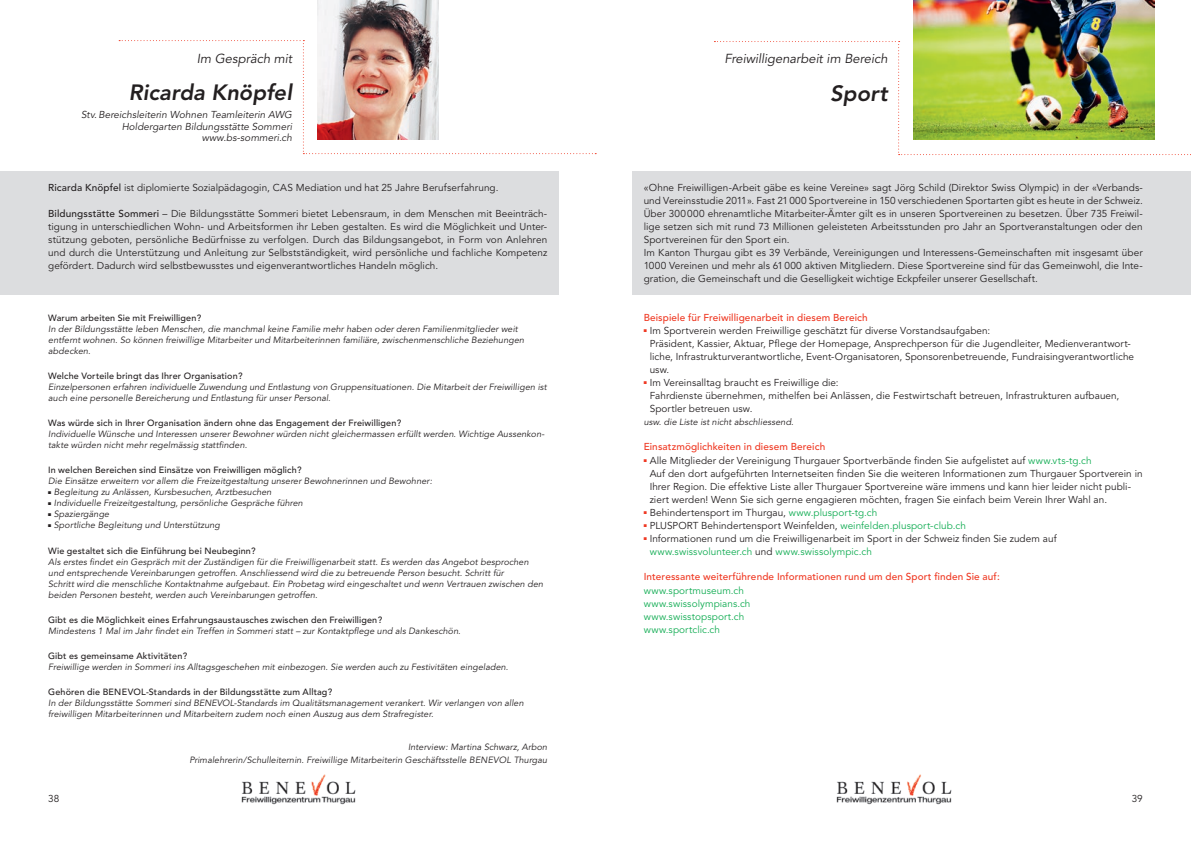
<style>
.page{position:relative;width:1191px;height:842px;background:#fff}
.page>*{position:absolute;margin:0;border:0;box-sizing:border-box;transform-origin:0 0}
.t1{font:italic 800 22px "Avenir LT Std";color:#231f20}
.t2{font:italic 13px "Avenir LT Std";letter-spacing:-.005em;color:#231f20}
.t3{font:10px/13px "Avenir LT Std";letter-spacing:.005em;color:#231f20}
.t4{font:500 10px "Avenir LT Std";letter-spacing:.01em;color:#ef3822}
.t5{font:italic 10px/11.8px "Avenir LT Std";letter-spacing:.005em;color:#231f20;text-align:right}
.t6{font:10px/13px "Avenir LT Std";letter-spacing:.015em;color:#10ac52}
.t7{font:italic 9px/11px "Avenir LT Std";letter-spacing:.01em;color:#231f20}
.t8{font:500 9px "Avenir LT Std";letter-spacing:.015em;color:#231f20}
.s1{font-weight:500}
.s2{color:#10ac52}
</style>
<div class="page">
<img style="left:836px;top:774px;width:116px;height:31px">
<svg style="left:714px;top:41px;width:477px;height:114px"></svg>
<svg style="left:119px;top:40px;width:477px;height:114px"></svg>
<div style="left:0;top:171px;width:558px;height:124px;background:#dcdddf"></div>
<div style="left:632px;top:171px;width:559px;height:124px;background:#dcdddf"></div>
<img style="left:241px;top:774px;width:115px;height:31px">
<img style="left:913px;top:0;width:241px;height:139px">
<img style="left:317px;top:0;width:121px;height:139px">
<h2 class="t2" style="left:197px;top:51px;width:97px">Im Gespräch mit</h2>
<h1 class="t1" style="left:129px;top:80px;width:165px">Ricarda Knöpfel</h1>
<p class="t5" style="left:81px;top:109px;width:212px">Stv.Bereichsleiterin Wohnen Teamleiterin AWG<br>Holdergarten Bildungsstätte Sommeri www.bs-sommeri.ch</p>
<p class="t3" style="left:48px;top:182px;width:452px"><span class="s1">Ricarda Knöpfel</span> ist diplomierte Sozialpädagogin, CAS Mediation und hat 25 Jahre Berufserfahrung.</p>
<p class="t3" style="left:48px;top:208px;width:500px;text-align:justify"><span class="s1">Bildungsstätte Sommeri</span> – Die Bildungsstätte Sommeri bietet Lebensraum, in dem Menschen mit Beeinträch&shy;tigung in unterschiedlichen Wohn- und Arbeitsformen ihr Leben gestalten. Es wird die Möglichkeit und Unter&shy;stützung geboten, persönliche Bedürfnisse zu verfolgen. Durch das Bildungsangebot, in Form von Anlehren und durch die Unterstützung und Anleitung zur Selbstständigkeit, wird persönliche und fachliche Kompetenz gefördert. Dadurch wird selbstbewusstes und eigenverantwortliches Handeln möglich.</p>
<p class="t8" style="left:48px;top:312px;width:155px">Warum arbeiten Sie mit Freiwilligen?</p>
<p class="t7" style="left:48px;top:323px;width:477px">In der Bildungsstätte leben Menschen, die manchmal keine Familie mehr haben oder deren Familienmitglieder weit entfernt wohnen. So können freiwillige Mitarbeiter und Mitarbeiterinnen familiäre, zwischenmenschliche Beziehungen abdecken.</p>
<p class="t8" style="left:48px;top:371px;width:196px">Welche Vorteile bringt das Ihrer Organisation?</p>
<p class="t7" style="left:48px;top:382px;width:500px">Einzelpersonen erfahren individuelle Zuwendung und Entlastung von Gruppensituationen. Die Mitarbeit der Freiwilligen ist auch eine personelle Bereicherung und Entlastung für unser Personal.</p>
<p class="t8" style="left:48px;top:418px;width:354px">Was würde sich in Ihrer Organisation ändern ohne das Engagement der Freiwilligen?</p>
<p class="t7" style="left:48px;top:429px;width:498px">Individuelle Wünsche und Interessen unserer Bewohner würden nicht gleichermassen erfüllt werden. Wichtige Aussenkon&shy;takte würden nicht mehr regelmässig stattfinden.</p>
<p class="t8" style="left:48px;top:465px;width:255px">In welchen Bereichen sind Einsätze von Freiwilligen möglich?</p>
<p class="t7" style="left:48px;top:476px;width:386px">Die Einsätze erweitern vor allem die Freizeitgestaltung unserer Bewohnerinnen und Bewohner:</p>
<p class="t7" style="left:48px;top:487px;width:225px">■ Begleitung zu Anlässen, Kursbesuchen, Arztbesuchen</p>
<p class="t7" style="left:48px;top:498px;width:256px">■ Individuelle Freizeitgestaltung, persönliche Gespräche führen</p>
<p class="t7" style="left:48px;top:509px;width:63px">■ Spaziergänge</p>
<p class="t7" style="left:48px;top:520px;width:173px">■ Sportliche Begleitung und Unterstützung</p>
<p class="t8" style="left:48px;top:545px;width:209px">Wie gestaltet sich die Einführung bei Neubeginn?</p>
<p class="t7" style="left:48px;top:556px;width:496px">Als erstes findet ein Gespräch mit der Zuständigen für die Freiwilligenarbeit statt. Es werden das Angebot besprochen und entsprechende Vereinbarungen getroffen. Anschliessend wird die zu betreuende Person besucht. Schritt für<br>Schritt wird die menschliche Kontaktnahme aufgebaut. Ein Probetag wird eingeschaltet und wenn Vertrauen zwischen den beiden Personen besteht, werden auch Vereinbarungen getroffen.</p>
<p class="t8" style="left:48px;top:614px;width:335px">Gibt es die Möglichkeit eines Erfahrungsaustausches zwischen den Freiwilligen?</p>
<p class="t7" style="left:48px;top:625px;width:414px">Mindestens 1 Mal im Jahr findet ein Treffen in Sommeri statt – zur Kontaktpflege und als Dankeschön.</p>
<p class="t8" style="left:48px;top:650px;width:140px">Gibt es gemeinsame Aktivitäten?</p>
<p class="t7" style="left:48px;top:661px;width:461px">Freiwillige werden in Sommeri ins Alltagsgeschehen mit einbezogen. Sie werden auch zu Festivitäten eingeladen.</p>
<p class="t8" style="left:48px;top:687px;width:285px">Gehören die BENEVOL-Standards in der Bildungsstätte zum Alltag?</p>
<p class="t7" style="left:48px;top:698px;width:477px">In der Bildungsstätte Sommeri sind BENEVOL-Standards im Qualitätsmanagement verankert. Wir verlangen von allen freiwilligen Mitarbeiterinnen und Mitarbeitern zudem noch einen Auszug aus dem Strafregister.</p>
<p class="t7" style="left:189px;top:741px;width:359px;line-height:13px;text-align:right">Interview: Martina Schwarz, Arbon<br>Primalehrerin/Schulleiternin. Freiwillige Mitarbeiterin Geschäftsstelle BENEVOL Thurgau</p>
<p class="t3" style="left:48px;top:793px;width:13px">38</p>
<h2 class="t2" style="left:724px;top:51px;width:164px">Freiwilligenarbeit im Bereich</h2>
<h1 class="t1" style="left:830px;top:80px;width:59px">Sport</h1>
<p class="t3" style="left:643px;top:182px;width:500px">«Ohne Freiwilligen-Arbeit gäbe es keine Vereine» sagt Jörg Schild (Direktor Swiss Olympic) in der «Verbands&shy;und Vereinsstudie 2011». Fast 21000 Sportvereine in 150 verschiedenen Sportarten gibt es heute in der Schweiz.<br>Über 300000 ehrenamtliche Mitarbeiter-Ämter gilt es in unseren Sportvereinen zu besetzen. Über 735 Freiwil&shy;lige setzen sich mit rund 73 Millionen geleisteten Arbeitsstunden pro Jahr an Sportveranstaltungen oder den Sportvereinen für den Sport ein.<br>Im Kanton Thurgau gibt es 39 Verbände, Vereinigungen und Interessens-Gemeinschaften mit insgesamt über 1000 Vereinen und mehr als 61000 aktiven Mitgliedern. Diese Sportvereine sind für das Gemeinwohl, die Inte&shy;gration, die Gemeinschaft und die Geselligkeit wichtige Eckpfeiler unserer Gesellschaft.</p>
<p class="t4" style="left:643px;top:312px;width:225px">Beispiele für Freiwilligenarbeit in diesem Bereich</p>
<p class="t3" style="left:649px;top:325px;width:486px;text-indent:-6px"><sup>■</sup> Im Sportverein werden Freiwillige geschätzt für diverse Vorstandsaufgaben:<br>Präsident, Kassier, Aktuar, Pflege der Homepage, Ansprechperson für die Jugendleiter, Medienverantwort&shy;liche, Infrastrukturverantwortliche, Event-Organisatoren, Sponsorenbetreuende, Fundraisingverantwortliche usw.</p>
<p class="t3" style="left:649px;top:377px;width:471px;text-indent:-6px"><sup>■</sup> Im Vereinsalltag braucht es Freiwillige die:<br>Fahrdienste übernehmen, mithelfen bei Anlässen, die Festwirtschaft betreuen, Infrastrukturen aufbauen,<br>Sportler betreuen usw.</p>
<p class="t7" style="left:643px;top:417px;width:151px">usw. die Liste ist nicht abschliessend.</p>
<p class="t4" style="left:643px;top:440px;width:183px">Einsatzmöglichkeiten in diesem Bereich</p>
<p class="t3" style="left:649px;top:455px;width:494px;text-indent:-6px"><sup>■</sup> Alle Mitglieder der Vereinigung Thurgauer Sportverbände finden Sie aufgelistet auf <span class="s2">www.vts-tg.ch<br></span>Auf den dort aufgeführten Internetseiten finden Sie die weiteren Informationen zum Thurgauer Sportverein in Ihrer Region. Die effektive Liste aller Thurgauer Sportvereine wäre immens und kann hier leider nicht publi&shy;ziert werden! Wenn Sie sich gerne engagieren möchten, fragen Sie einfach beim Verein Ihrer Wahl an.</p>
<p class="t3" style="left:643px;top:507px;width:235px"><sup>■</sup> Behindertensport im Thurgau, <span class="s2">www.plusport-tg.ch</span></p>
<p class="t3" style="left:643px;top:520px;width:19px"><sup>■</sup> Plusport</p>
<p class="t3" style="left:701px;top:520px;width:266px">Behindertensport Weinfelden, <span class="s2">weinfelden.plusport-club.ch</span></p>
<p class="t3" style="left:649px;top:533px;width:408px;text-indent:-6px"><sup>■</sup> Informationen rund um die Freiwilligenarbeit im Sport in der Schweiz finden Sie zudem auf <span class="s2">www.swissvolunteer.ch</span> und <span class="s2">www.swissolympic.ch</span></p>
<p class="t4" style="left:643px;top:570px;width:358px">Interessante weiterführende Informationen rund um den Sport finden Sie auf:</p>
<p class="t6" style="left:643px;top:585px;width:108px">www.sportmuseum.ch www.swissolympians.ch www.swisstopsport.ch www.sportclic.ch</p>
<p class="t3" style="left:1131px;top:793px;width:12px">39</p>
</div>
